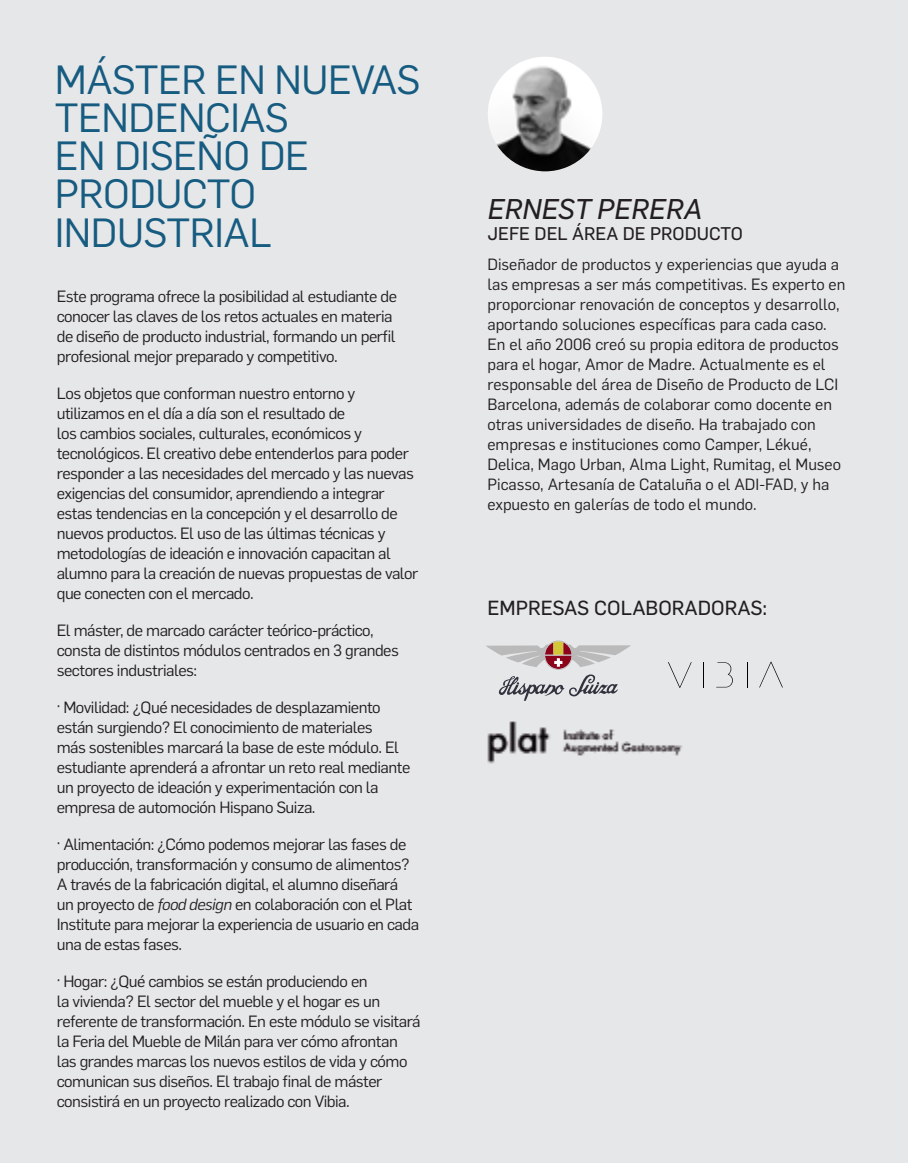
<style>
.page{position:relative;width:908px;height:1163px;background:#fff}
.page>*{position:absolute;margin:0;border:0;box-sizing:border-box;transform-origin:0 0}
.t1{font:40px/38px "Flama";letter-spacing:-.01em;color:#165b80}
.t2{font:italic 28px "Flama Basic";color:#231f20}
.t3{font:20px "Flama Basic";color:#231f20}
.t4{font:18px "Flama Basic";color:#231f20}
.t5{font:16px/20px "Flama";letter-spacing:-.03em;color:#231f20}
.t6{font:16px/20px "Flama";color:#231f20}
.s1{font-style:italic}
</style>
<div class="page">
<div style="left:0;top:0;width:907px;height:1162px;background:#e6e7e9"></div>
<img style="left:487px;top:57px;width:115px;height:114px;border-radius:57px">
<svg style="left:716px;top:662px;width:16px;height:25px"></svg>
<svg style="left:759px;top:661px;width:23px;height:26px"></svg>
<svg style="left:668px;top:662px;width:23px;height:25px"></svg>
<svg style="left:703px;top:662px;width:1px;height:25px"></svg>
<img style="left:487px;top:721px;width:196px;height:43px">
<svg style="left:486px;top:640px;width:144px;height:60px"></svg>
<p class="t1" style="left:55px;top:59px;width:367px">MÁSTER EN NUEVAS<br>TENDENCIAS<br>EN DISEÑO DE<br>PRODUCTO<br>INDUSTRIAL</p>
<p class="t5" style="left:57px;top:285px;width:341px">Este programa ofrece la posibilidad al estudiante de conocer las claves de los retos actuales en materia de diseño de producto industrial, formando un perfil profesional mejor preparado y competitivo.</p>
<p class="t5" style="left:57px;top:382px;width:363px">Los objetos que conforman nuestro entorno y utilizamos en el día a día son el resultado de<br>los cambios sociales, culturales, económicos y tecnológicos. El creativo debe entenderlos para poder responder a las necesidades del mercado y las nuevas exigencias del consumidor, aprendiendo a integrar estas tendencias en la concepción y el desarrollo de nuevos productos. El uso de las últimas técnicas y metodologías de ideación e innovación capacitan al alumno para la creación de nuevas propuestas de valor que conecten con el mercado.</p>
<p class="t5" style="left:57px;top:619px;width:343px">El máster, de marcado carácter teórico-práctico, consta de distintos módulos centrados en 3 grandes sectores industriales:</p>
<p class="t5" style="left:57px;top:696px;width:355px">· Movilidad: ¿Qué necesidades de desplazamiento están surgiendo? El conocimiento de materiales<br>más sostenibles marcará la base de este módulo. El estudiante aprenderá a afrontar un reto real mediante un proyecto de ideación y experimentación con la empresa de automoción Hispano Suiza.</p>
<p class="t5" style="left:57px;top:833px;width:364px">· Alimentación: ¿Cómo podemos mejorar las fases de producción, transformación y consumo de alimentos?<br>A través de la fabricación digital, el alumno diseñará un proyecto de <span class="s1">food design</span> en colaboración con el Plat Institute para mejorar la experiencia de usuario en cada una de estas fases.</p>
<p class="t5" style="left:57px;top:970px;width:365px">· Hogar: ¿Qué cambios se están produciendo en<br>la vivienda? El sector del mueble y el hogar es un referente de transformación. En este módulo se visitará la Feria del Mueble de Milán para ver cómo afrontan las grandes marcas los nuevos estilos de vida y cómo comunican sus diseños. El trabajo final de máster consistirá en un proyecto realizado con Vibia.</p>
<p class="t2" style="left:487px;top:189px;width:216px">ERNEST PERERA</p>
<p class="t4" style="left:487px;top:221px;width:257px">JEFE DEL ÁREA DE PRODUCTO</p>
<p class="t6" style="left:487px;top:253px;width:359px">Diseñador de productos y experiencias que ayuda a las empresas a ser más competitivas. Es experto en proporcionar renovación de conceptos y desarrollo, aportando soluciones específicas para cada caso.<br>En el año 2006 creó su propia editora de productos para el hogar, Amor de Madre. Actualmente es el responsable del área de Diseño de Producto de LCI Barcelona, además de colaborar como docente en otras universidades de diseño. Ha trabajado con empresas e instituciones como Camper, Lékué, Delica, Mago Urban, Alma Light, Rumitag, el Museo Picasso, Artesanía de Cataluña o el ADI-FAD, y ha expuesto en galerías de todo el mundo.</p>
<p class="t3" style="left:487px;top:594px;width:281px">EMPRESAS COLABORADORAS:</p>
</div>
